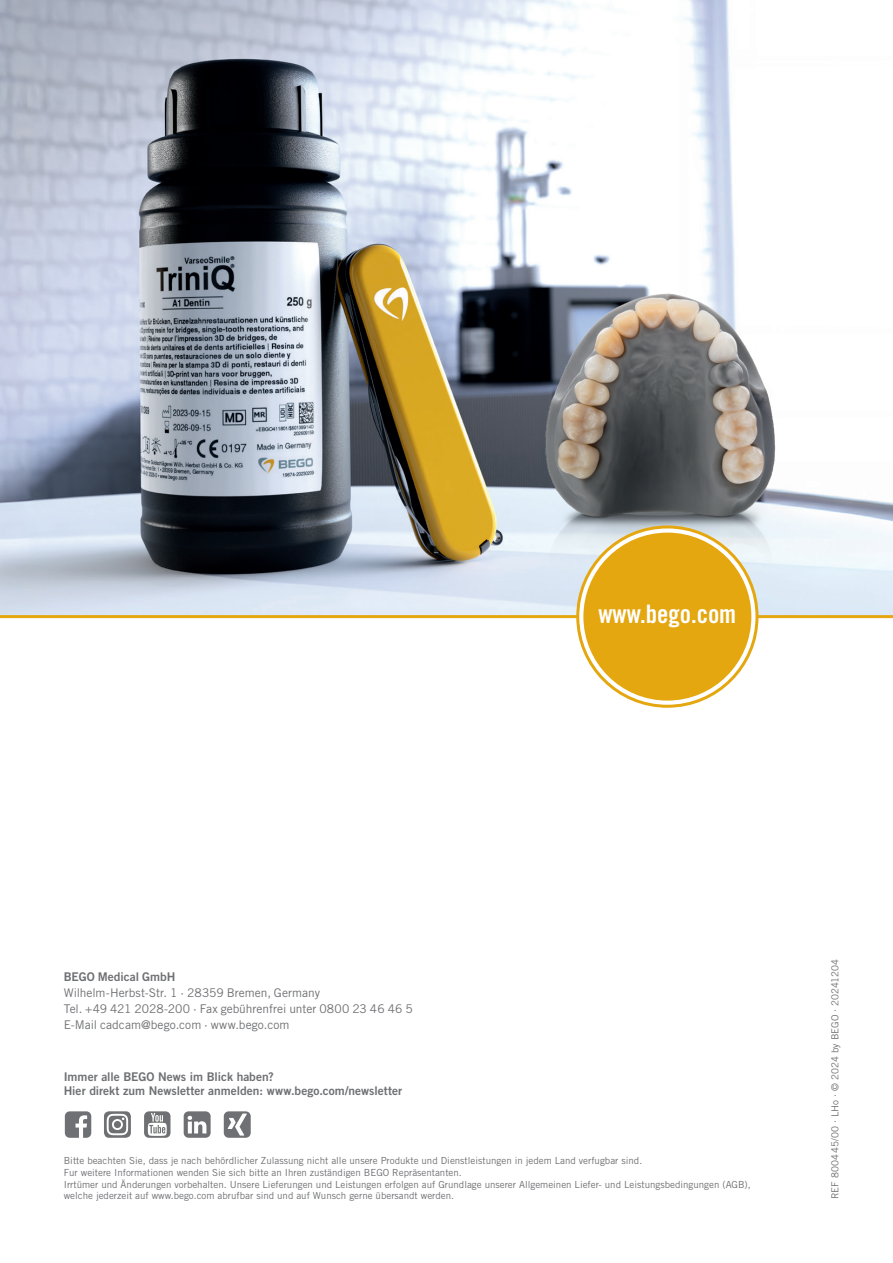
<style>
.page{position:relative;width:893px;height:1263px;background:#fff}
.page>*{position:absolute;margin:0;border:0;box-sizing:border-box;transform-origin:0 0}
.t1{font:25.5px "Trade Gothic LT Std Bd Cn 20";color:#fff}
.t2{font:12px/15.8px "Trade Gothic LT Pro";color:#6f7073}
.t3{font:12px/14.4px "Trade Gothic LT Pro Bd 2";color:#6f7073}
.t4{font:9.75px/11.7px "Trade Gothic LT Pro";color:#6f7073}
</style>
<div class="page">
<img style="left:0;top:0;width:893px;height:615px">
<hr style="left:0;top:615px;width:893px;height:3px;background:#e5a710">
<img style="left:531px;top:287px;width:261px;height:297px">
<svg style="left:578px;top:527px;width:179px;height:179px"></svg>
<div style="left:583px;top:533px;width:168px;height:168px;background:#e5a710;border-radius:50%"></div>
<svg style="left:65px;top:1111px;width:26px;height:27px"></svg>
<svg style="left:184px;top:1111px;width:27px;height:27px"></svg>
<svg style="left:224px;top:1111px;width:27px;height:27px"></svg>
<svg style="left:144px;top:1111px;width:26px;height:27px"></svg>
<svg style="left:104px;top:1111px;width:27px;height:27px"></svg>
<h1 class="t1" style="left:598px;top:598px;width:139px">www.bego.com</h1>
<p class="t3" style="left:64px;top:970px;width:113px">BEGO Medical GmbH</p>
<p class="t2" style="left:64px;top:985px;width:350px">Wilhelm-Herbst-Str. 1 · 28359 Bremen, Germany<br>Tel. +49 421 2028-200 · Fax gebührenfrei unter 0800 23 46 46 5<br>E-Mail cadcam@bego.com · www.bego.com</p>
<p class="t3" style="left:64px;top:1069px;width:340px">Immer alle BEGO News im Blick haben?<br>Hier direkt zum Newsletter anmelden: www.bego.com/newsletter</p>
<p class="t4" style="left:64px;top:1155px;width:689px">Bitte beachten Sie, dass je nach behördlicher Zulassung nicht alle unsere Produkte und Dienstleistungen in jedem Land verfugbar sind.<br>Fur weitere Informationen wenden Sie sich bitte an Ihren zuständigen BEGO Repräsentanten.<br>Irrtümer und Änderungen vorbehalten. Unsere Lieferungen und Leistungen erfolgen auf Grundlage unserer Allgemeinen Liefer- und Leistungsbedingungen (AGB), welche jederzeit auf www.bego.com abrufbar sind und auf Wunsch gerne übersandt werden.</p>
<p class="t4" style="left:829px;top:1199px;width:242px;rotate:-90deg">REF 800445/00 · LHo · © 2024 by BEGO · 20241204</p>
</div>
